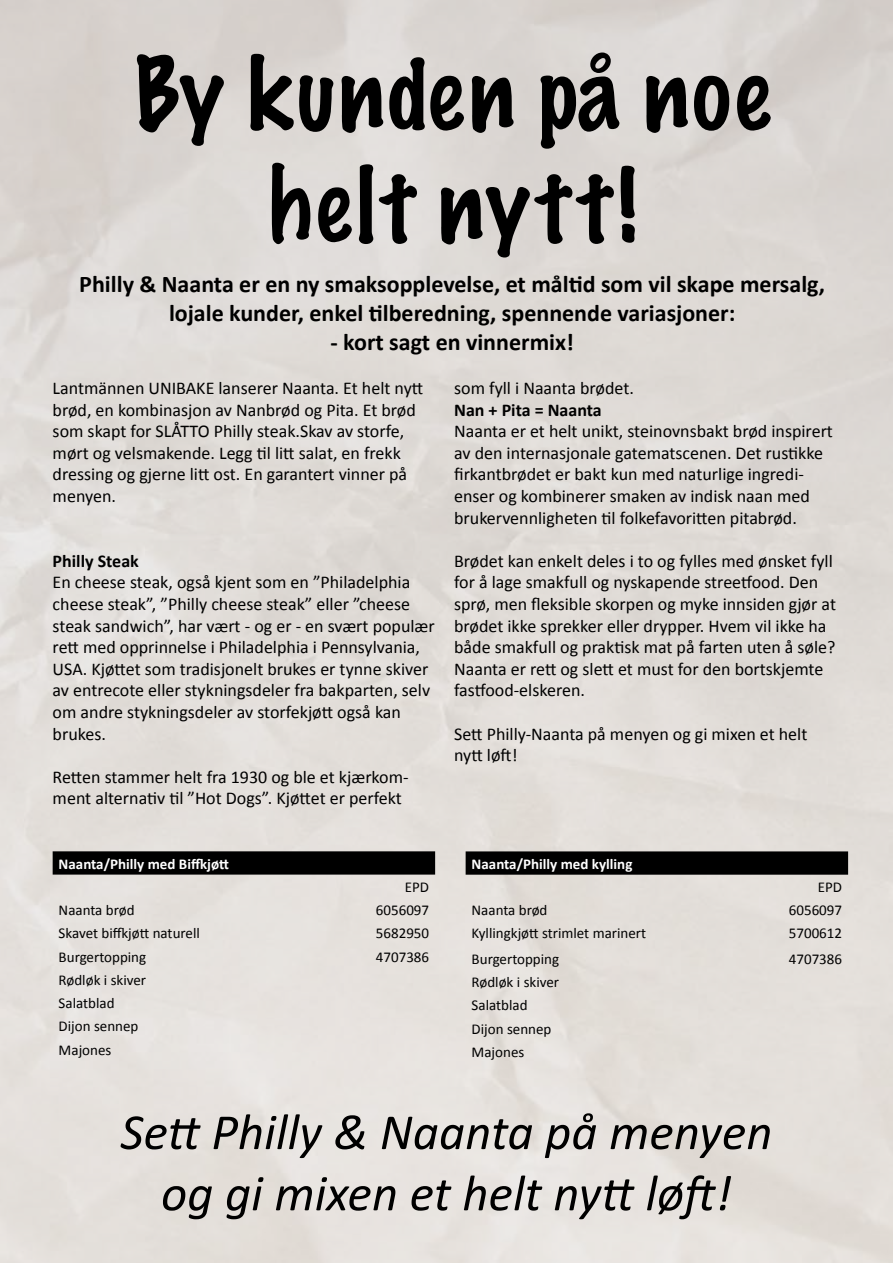
<style>
.page{position:relative;width:893px;height:1263px;background:#fff}
.page>*{position:absolute;margin:0;border:0;box-sizing:border-box;transform-origin:0 0}
.t1{font:100 93px/111.6px "Marker Felt";letter-spacing:.04em;color:#000;text-align:center}
.t2{font:italic 51px/61.2px "Calibri";color:#000;text-align:center}
.t3{font:700 24px/28.8px "Calibri";color:#000;text-align:center}
.t4{font:18px/21.6px "Calibri";color:#000}
.t5{font:700 18px "Calibri";color:#000}
.t6{font:15px/23.2px "Calibri";color:#000}
.t7{font:700 15px "Calibri";color:#fff}
</style>
<div class="page">
<img style="left:0;top:0;width:893px;height:1263px">
<div style="left:53px;top:851px;width:382px;height:23px;background:#000"></div>
<svg style="left:466px;top:851px;width:382px;height:24px;background:#060606"></svg>
<h1 class="t1" style="left:135px;top:36px;width:636px">By kunden på noe helt nytt!</h1>
<h3 class="t3" style="left:79px;top:270px;width:747px">Philly &amp; Naanta er en ny smaksopplevelse, et måltid som vil skape mersalg, lojale kunder, enkel tilberedning, spennende variasjoner:</h3>
<h3 class="t3" style="left:330px;top:327px;width:245px">- kort sagt en vinnermix!</h3>
<p class="t4" style="left:53px;top:377px;width:372px">Lantmännen UNIBAKE lanserer Naanta. Et helt nytt brød, en kombinasjon av Nanbrød og Pita. Et brød som skapt for SLÅTTO Philly steak.Skav av storfe, mørt og velsmakende. Legg til litt salat, en frekk dressing og gjerne litt ost. En garantert vinner på menyen.</p>
<p class="t4" style="left:454px;top:377px;width:181px">som fyll i Naanta brødet.</p>
<p class="t5" style="left:454px;top:398px;width:149px">Nan + Pita = Naanta</p>
<p class="t4" style="left:454px;top:420px;width:380px">Naanta er et helt unikt, steinovnsbakt brød inspirert av den internasjonale gatematscenen. Det rustikke firkantbrødet er bakt kun med naturlige ingredi&shy;enser og kombinerer smaken av indisk naan med brukervennligheten til folkefavoritten pitabrød.</p>
<p class="t4" style="left:454px;top:550px;width:383px">Brødet kan enkelt deles i to og fylles med ønsket fyll for å lage smakfull og nyskapende streetfood. Den sprø, men fleksible skorpen og myke innsiden gjør at brødet ikke sprekker eller drypper. Hvem vil ikke ha både smakfull og praktisk mat på farten uten å søle?<br>Naanta er rett og slett et must for den bortskjemte fastfood-elskeren.</p>
<p class="t4" style="left:454px;top:723px;width:355px">Sett Philly-Naanta på menyen og gi mixen et helt nytt løft!</p>
<p class="t5" style="left:53px;top:549px;width:88px">Philly Steak</p>
<p class="t4" style="left:53px;top:572px;width:384px">En cheese steak, også kjent som en ”Philadelphia cheese steak”, ”Philly cheese steak” eller ”cheese steak sandwich”, har vært - og er - en svært populær rett med opprinnelse i Philadelphia i Pennsylvania, USA. Kjøttet som tradisjonelt brukes er tynne skiver av entrecote eller stykningsdeler fra bakparten, selv om andre stykningsdeler av storfekjøtt også kan brukes.</p>
<p class="t4" style="left:53px;top:766px;width:357px">Retten stammer helt fra 1930 og ble et kjærkom&shy;ment alternativ til ”Hot Dogs”. Kjøttet er perfekt</p>
<p class="t7" style="left:59px;top:854px;width:172px">Naanta/Philly med Biffkjøtt</p>
<p class="t7" style="left:472px;top:854px;width:162px">Naanta/Philly med kylling</p>
<p class="t6" style="left:405px;top:875px;width:26px">EPD</p>
<p class="t6" style="left:818px;top:875px;width:26px">EPD</p>
<p class="t6" style="left:59px;top:898px;width:77px">Naanta brød</p>
<p class="t6" style="left:376px;top:898px;width:55px">6056097</p>
<p class="t6" style="left:59px;top:922px;width:143px">Skavet biffkjøtt naturell</p>
<p class="t6" style="left:376px;top:922px;width:55px">5682950</p>
<p class="t6" style="left:59px;top:945px;width:89px">Burgertopping</p>
<p class="t6" style="left:376px;top:945px;width:55px">4707386</p>
<p class="t6" style="left:59px;top:968px;width:89px">Rødløk i skiver<br>Salatblad<br>Dijon sennep<br>Majones</p>
<p class="t6" style="left:472px;top:899px;width:77px">Naanta brød</p>
<p class="t6" style="left:789px;top:899px;width:55px">6056097</p>
<p class="t6" style="left:472px;top:922px;width:176px">Kyllingkjøtt strimlet marinert</p>
<p class="t6" style="left:789px;top:922px;width:55px">5700612</p>
<p class="t6" style="left:472px;top:947px;width:89px">Burgertopping</p>
<p class="t6" style="left:789px;top:947px;width:55px">4707386</p>
<p class="t6" style="left:472px;top:971px;width:89px">Rødløk i skiver<br>Salatblad<br>Dijon sennep<br>Majones</p>
<h2 class="t2" style="left:121px;top:1099px;width:653px">Sett Philly &amp; Naanta på menyen og gi mixen et helt nytt løft!</h2>
</div>
